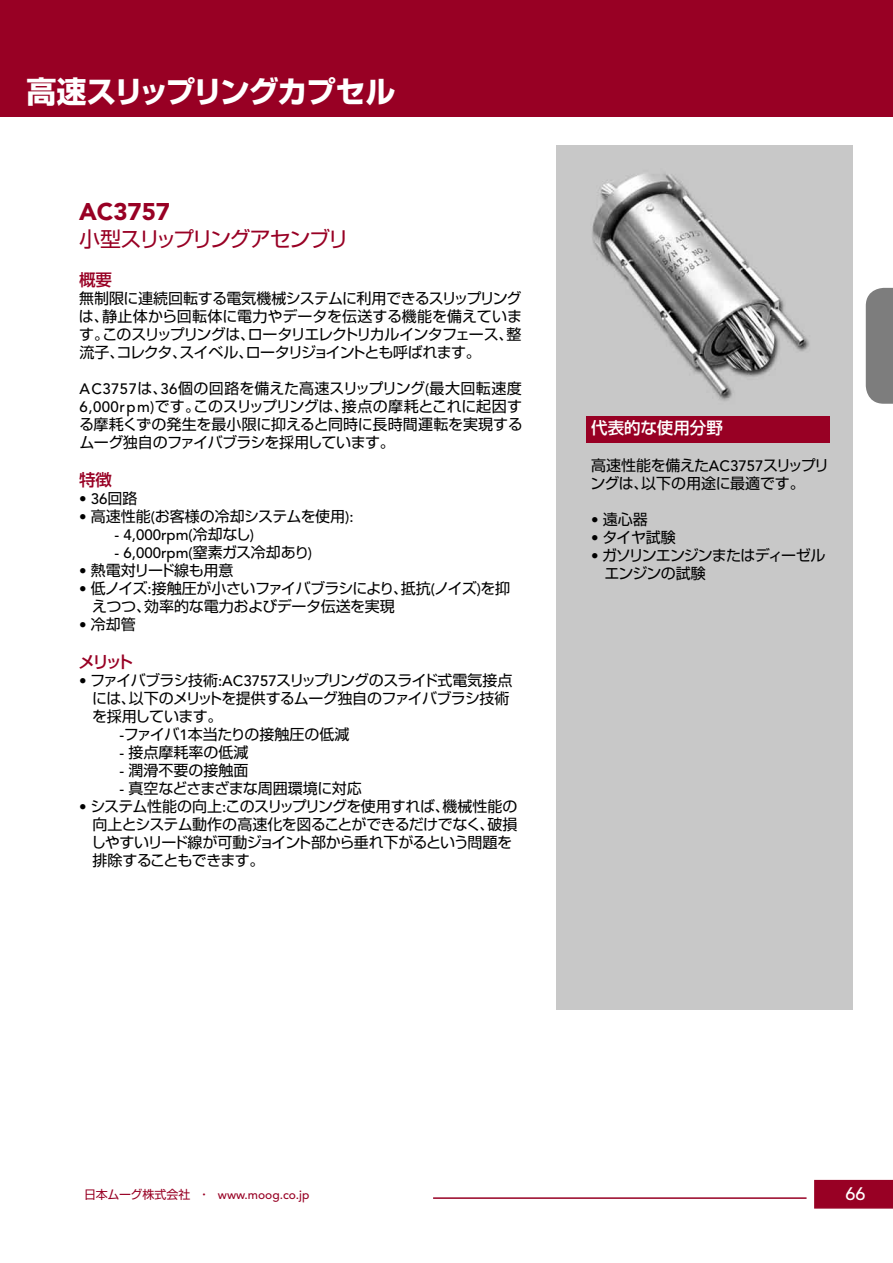
<style>
.page{position:relative;width:893px;height:1263px;background:#fff}
.page>*{position:absolute;margin:0;border:0;box-sizing:border-box;transform-origin:0 0}
.t1{font:700 30px "Shin Go Pro";letter-spacing:-.045em;color:#fff}
.t2{font:900 24px "Avenir";color:#980024}
.t3{font:21px "Shin Go Pro";letter-spacing:-.075em;color:#980024}
.t4{font:500 18px "Avenir";color:#fff}
.t5{font:500 16.5px "Shin Go Pro";letter-spacing:-.145em;color:#980024}
.t6{font:500 16.5px "Shin Go Pro";color:#fff}
.t7{font:15px/18px "Shin Go Pro";letter-spacing:-.035em;color:#000}
.t8{font:15px "Shin Go Pro";color:#000}
.t9{font:500 15px "Avenir";color:#000}
.t10{font:15px/18px "Shin Go Pro";letter-spacing:-.06em;color:#000}
.t11{font:500 12px "Avenir";color:#980024}
.s1{font-family:"Avenir";font-weight:500}
.s2{font-family:"Shin Go Pro";font-weight:400}
</style>
<div class="page">
<div style="left:814px;top:1180px;width:79px;height:28px;background:#980024"></div>
<hr style="left:433px;top:1197px;width:373px;height:2px;background:#980024">
<div style="left:0;top:0;width:893px;height:117px;background:#980024"></div>
<div style="left:866px;top:288px;width:27px;height:116px;background:#7d7d7d"></div>
<img style="left:557px;top:145px;width:295px;height:864px">
<div style="left:586px;top:416px;width:243px;height:26px;background:#980024"></div>
<h1 class="t1" style="left:27px;top:68px;width:370px">高速スリップリングカプセル</h1>
<h2 class="t2" style="left:79px;top:198px;width:93px">AC3757</h2>
<h3 class="t3" style="left:79px;top:221px;width:271px">小型スリップリングアセンブリ</h3>
<p class="t5" style="left:79px;top:266px;width:34px">概要</p>
<p class="t7" style="left:79px;top:288px;width:445px;text-align:justify">無制限に連続回転する電気機械システムに利用できるスリップリングは、静止体から回転体に電力やデータを伝送する機能を備えています。このスリップリングは、ロータリエレクトリカルインタフェース、整流子、コレクタ、スイベル、ロータリジョイントとも呼ばれます。</p>
<p class="t7" style="left:79px;top:378px;width:445px;text-align:justify"><span class="s1">AC3757</span>は、<span class="s1">36</span>個の回路を備えた高速スリップリング<span class="s1">(</span>最大回転速度<span class="s1">6,000rpm)</span>です。このスリップリングは、接点の摩耗とこれに起因する摩耗くずの発生を最小限に抑えると同時に長時間運転を実現するムーグ独自のファイバブラシを採用しています。</p>
<p class="t5" style="left:79px;top:466px;width:34px">特徴</p>
<p class="t9" style="left:79px;top:490px;width:60px">• 36<span class="s2">回路</span></p>
<p class="t8" style="left:79px;top:504px;width:276px"><span class="s1">•</span> 高速性能<span class="s1">(</span>お客様の冷却システムを使用<span class="s1">):</span></p>
<p class="t9" style="left:115px;top:526px;width:141px">- 4,000rpm(<span class="s2">冷却なし</span>)</p>
<p class="t9" style="left:115px;top:544px;width:199px">- 6,000rpm(<span class="s2">窒素ガス冷却あり</span>)</p>
<p class="t7" style="left:79px;top:560px;width:156px"><span class="s1">•</span> 熱電対リード線も用意</p>
<p class="t7" style="left:92px;top:578px;width:419px;text-indent:-13px"><span class="s1">•</span> 低ノイズ<span class="s1">:</span>接触圧が小さいファイバブラシにより、抵抗<span class="s1">(</span>ノイズ<span class="s1">)</span>を抑えつつ、効率的な電力およびデータ伝送を実現</p>
<p class="t7" style="left:79px;top:614px;width:58px"><span class="s1">•</span> 冷却管</p>
<p class="t5" style="left:78px;top:648px;width:56px">メリット</p>
<p class="t7" style="left:79px;top:669px;width:435px"><span class="s1">•</span> ファイバブラシ技術<span class="s1">:AC3757</span>スリップリングのスライド式電気接点</p>
<p class="t7" style="left:92px;top:687px;width:419px">には、以下のメリットを提供するムーグ独自のファイバブラシ技術</p>
<p class="t7" style="left:92px;top:705px;width:132px">を採用しています。</p>
<p class="t8" style="left:120px;top:722px;width:231px"><span class="s1">-</span>ファイバ<span class="s1">1</span>本当たりの接触圧の低減</p>
<p class="t8" style="left:120px;top:740px;width:130px"><span class="s1">-</span> 接点摩耗率の低減</p>
<p class="t8" style="left:120px;top:758px;width:130px"><span class="s1">-</span> 潤滑不要の接触面</p>
<p class="t7" style="left:120px;top:777px;width:244px"><span class="s1">-</span> 真空などさまざまな周囲環境に対応</p>
<p class="t7" style="left:91px;top:795px;width:428px;text-indent:-12px"><span class="s1">•</span> システム性能の向上<span class="s1">:</span>このスリップリングを使用すれば、機械性能の向上とシステム動作の高速化を図ることができるだけでなく、破損しやすいリード線が可動ジョイント部から垂れ下がるという問題を排除することもできます。</p>
<p class="t6" style="left:591px;top:414px;width:133px">代表的な使用分野</p>
<p class="t7" style="left:591px;top:454px;width:240px">高速性能を備えた<span class="s1">AC3757</span>スリップリングは、以下の用途に最適です。</p>
<p class="t7" style="left:591px;top:508px;width:58px"><span class="s1">•</span> 遠心器</p>
<p class="t7" style="left:591px;top:526px;width:86px"><span class="s1">•</span> タイヤ試験</p>
<p class="t10" style="left:604px;top:544px;width:223px;text-indent:-13px"><span class="s1">•</span> ガソリンエンジンまたはディーゼルエンジンの試験</p>
<p class="t11" style="left:84px;top:1188px;width:227px"><span class="s2">日本ムーグ株式会社 ・</span> www.moog.co.jp</p>
<p class="t4" style="left:846px;top:1183px;width:22px">66</p>
</div>
